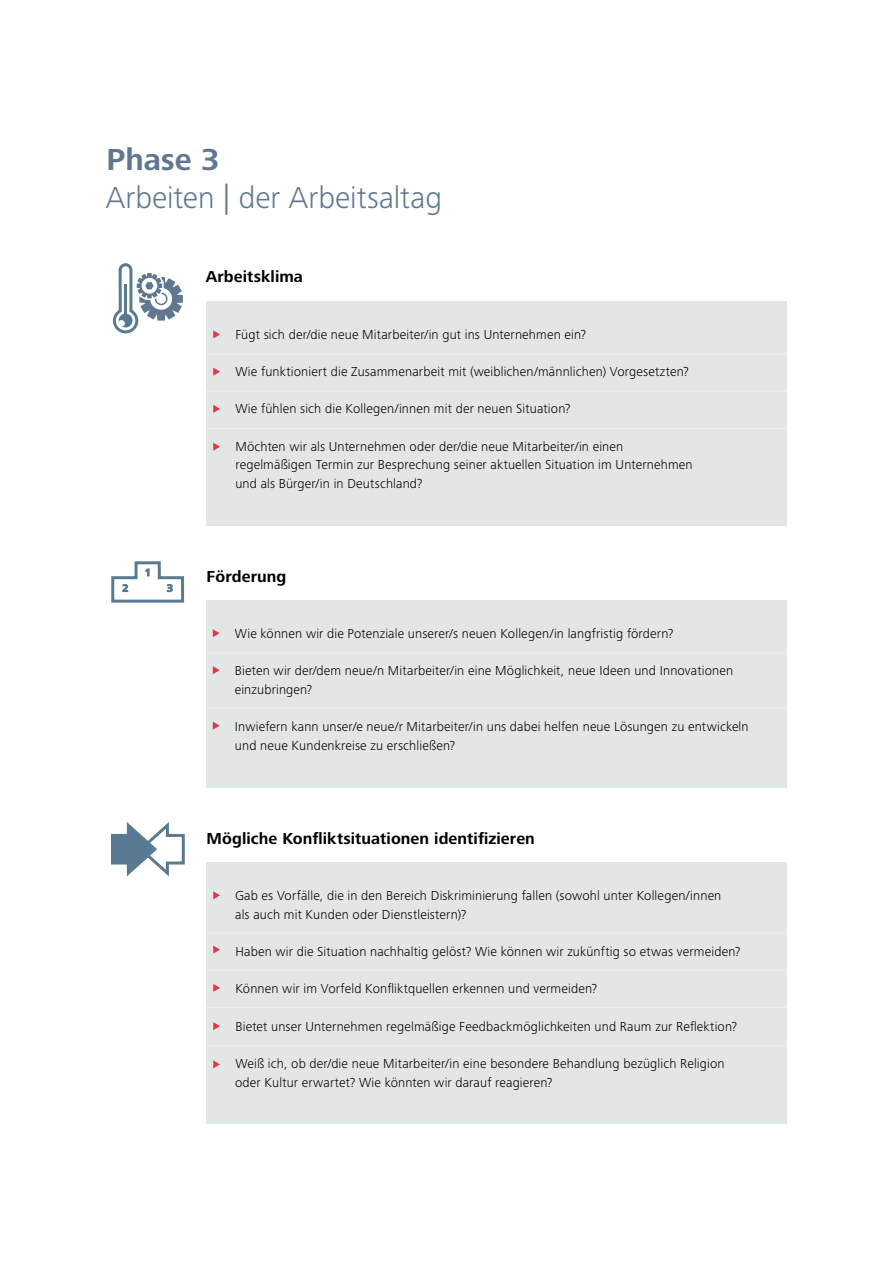
<style>
.page{position:relative;width:893px;height:1263px;background:#fff}
.page>*{position:absolute;margin:0;border:0;box-sizing:border-box;transform-origin:0 0}
.Absatzformat_1{font:300 31.5px "Frutiger Next Pro";color:#61778f}
.Absatzformat_1-2{font:700 31.5px "Frutiger Next Pro";letter-spacing:-.005em;color:#61778f}
.t1{font:700 16.5px "Frutiger Next Pro";letter-spacing:.005em;color:#000}
.t2{font:300 13.5px/18.8px "Frutiger Next Pro";letter-spacing:.015em;color:#000}
</style>
<div class="page">
<div style="left:206px;top:301px;width:581px;height:225px;background:#e2e6e5"></div>
<div style="left:206px;top:862px;width:581px;height:262px;background:#e2e6e5"></div>
<div style="left:206px;top:600px;width:581px;height:187px;background:#e2e6e5"></div>
<svg style="left:213px;top:330px;width:7px;height:8px"></svg>
<svg style="left:213px;top:368px;width:7px;height:8px"></svg>
<svg style="left:213px;top:405px;width:7px;height:8px"></svg>
<svg style="left:213px;top:443px;width:7px;height:8px"></svg>
<hr style="left:196px;top:353px;width:595px;height:1px;background:#fff">
<hr style="left:196px;top:391px;width:595px;height:1px;background:#fff">
<hr style="left:196px;top:428px;width:595px;height:1px;background:#fff">
<svg style="left:213px;top:891px;width:7px;height:8px"></svg>
<svg style="left:213px;top:629px;width:7px;height:8px"></svg>
<svg style="left:213px;top:945px;width:7px;height:9px"></svg>
<svg style="left:213px;top:666px;width:7px;height:8px"></svg>
<svg style="left:213px;top:984px;width:7px;height:8px"></svg>
<svg style="left:213px;top:722px;width:7px;height:8px"></svg>
<svg style="left:213px;top:1022px;width:7px;height:8px"></svg>
<svg style="left:213px;top:1060px;width:7px;height:8px"></svg>
<hr style="left:196px;top:932px;width:595px;height:1px;background:#fff">
<hr style="left:195px;top:652px;width:595px;height:1px;background:#fff">
<hr style="left:196px;top:969px;width:595px;height:2px;background:#fff">
<hr style="left:195px;top:707px;width:595px;height:1px;background:#fff">
<hr style="left:196px;top:1007px;width:595px;height:1px;background:#fff">
<hr style="left:196px;top:1045px;width:595px;height:1px;background:#fff">
<svg style="left:111px;top:822px;width:74px;height:55px"></svg>
<svg style="left:112px;top:263px;width:71px;height:71px"></svg>
<svg style="left:111px;top:561px;width:74px;height:42px"></svg>
<p class="Absatzformat_1-2" style="left:107px;top:142px;width:115px">Phase 3</p>
<p class="Absatzformat_1" style="left:106px;top:179px;width:338px">Arbeiten | der Arbeitsaltag</p>
<p class="t1" style="left:206px;top:267px;width:99px">Arbeitsklima</p>
<p class="t2" style="left:235px;top:325px;width:352px">Fügt sich der/die neue Mitarbeiter/in gut ins Unternehmen ein?</p>
<p class="t2" style="left:235px;top:362px;width:455px">Wie funktioniert die Zusammenarbeit mit (weiblichen/männlichen) Vorgesetzten?</p>
<p class="t2" style="left:235px;top:399px;width:337px">Wie fühlen sich die Kollegen/innen mit der neuen Situation?</p>
<p class="t2" style="left:235px;top:437px;width:459px">Möchten wir als Unternehmen oder der/die neue Mitarbeiter/in einen regelmäßigen Termin zur Besprechung seiner aktuellen Situation im Unternehmen und als Bürger/in in Deutschland?</p>
<p class="t1" style="left:207px;top:567px;width:81px">Förderung</p>
<p class="t2" style="left:235px;top:624px;width:440px">Wie können wir die Potenziale unserer/s neuen Kollegen/in langfristig fördern?</p>
<p class="t2" style="left:235px;top:661px;width:500px">Bieten wir der/dem neue/n Mitarbeiter/in eine Möglichkeit, neue Ideen und Innovationen einzubringen?</p>
<p class="t2" style="left:235px;top:717px;width:515px">Inwiefern kann unser/e neue/r Mitarbeiter/in uns dabei helfen neue Lösungen zu entwickeln und neue Kundenkreise zu erschließen?</p>
<p class="t1" style="left:207px;top:829px;width:330px">Mögliche Konfliktsituationen identifizieren</p>
<p class="t2" style="left:235px;top:886px;width:488px">Gab es Vorfälle, die in den Bereich Diskriminierung fallen (sowohl unter Kollegen/innen als auch mit Kunden oder Dienstleistern)?</p>
<p class="t2" style="left:235px;top:942px;width:506px">Haben wir die Situation nachhaltig gelöst? Wie können wir zukünftig so etwas vermeiden?</p>
<p class="t2" style="left:235px;top:979px;width:363px">Können wir im Vorfeld Konfliktquellen erkennen und vermeiden?</p>
<p class="t2" style="left:235px;top:1017px;width:503px">Bietet unser Unternehmen regelmäßige Feedbackmöglichkeiten und Raum zur Reflektion?</p>
<p class="t2" style="left:235px;top:1054px;width:491px">Weiß ich, ob der/die neue Mitarbeiter/in eine besondere Behandlung bezüglich Religion oder Kultur erwartet? Wie könnten wir darauf reagieren?</p>
</div>
